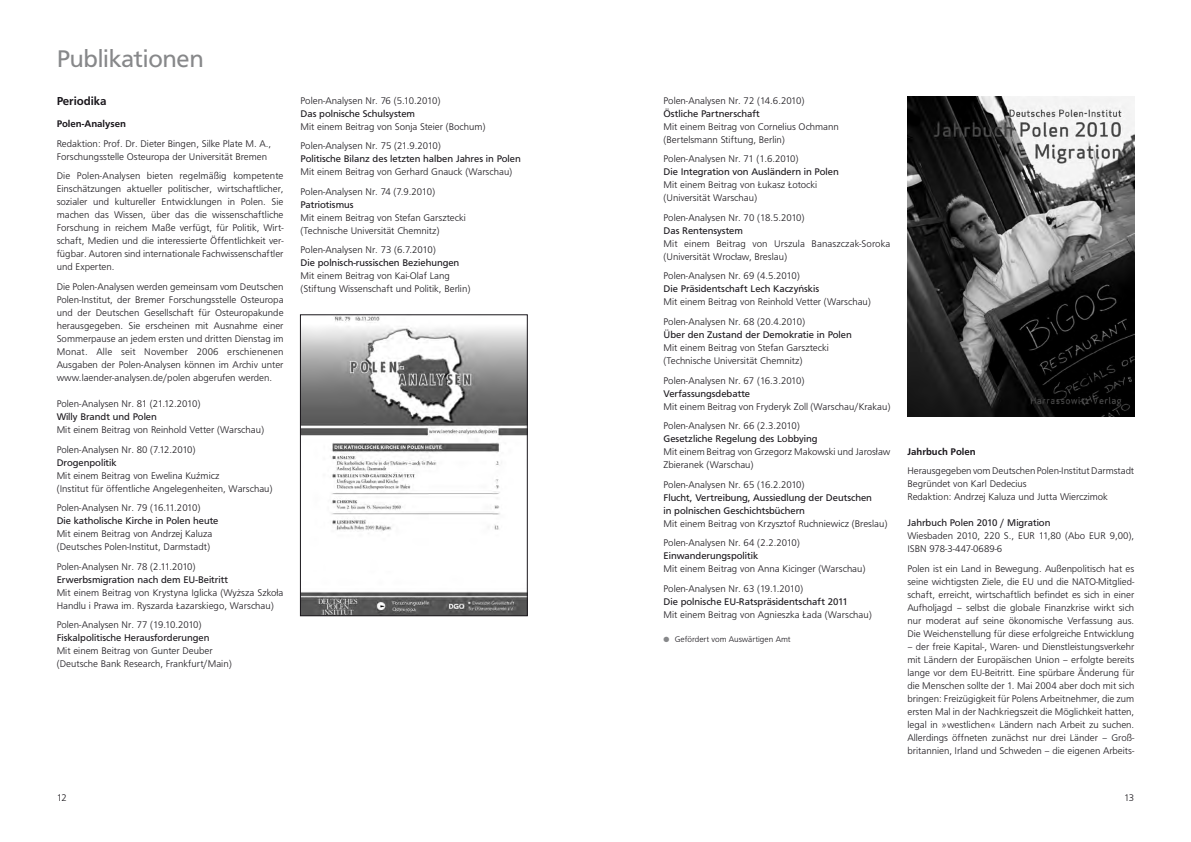
<style>
.page{position:relative;width:1191px;height:842px;background:#fff}
.page>*{position:absolute;margin:0;border:0;box-sizing:border-box;transform-origin:0 0}
.t1{font:25px "F015 TCE";letter-spacing:-.01em;color:#87888a}
.t2{font:500 12px "F015 TCE";color:#1a171c}
.t3{font:300 10px/13px "F015 TCE";color:#1a171c}
.t4{font:10px/13px "F015 TCE";color:#1a171c}
.t5{font:500 10px "F015 TCE";color:#1a171c}
.t6{font:300 8.5px "F015 TCE";color:#1a171c}
.s1{color:#87888a}
</style>
<div class="page">
<img style="left:302px;top:317px;width:223px;height:297px">
<div style="left:300px;top:315px;width:227px;height:301px;border:1px solid #1a171c"></div>
<img style="left:907px;top:96px;width:227px;height:320px">
<h1 class="t1" style="left:57px;top:44px;width:148px">Publikationen</h1>
<p class="t2" style="left:57px;top:94px;width:51px">Periodika</p>
<p class="t5" style="left:57px;top:118px;width:71px">Polen-Analysen</p>
<p class="t3" style="left:57px;top:137px;width:216px">Redaktion: Prof. Dr. Dieter Bingen, Silke Plate M. A.,<br>Forschungsstelle Osteuropa der Universität Bremen</p>
<p class="t3" style="left:57px;top:170px;width:228px;text-align:justify">Die Polen-Analysen bieten regelmäßig kompetente Einschätzungen aktueller politischer, wirtschaftlicher, sozialer und kultureller Entwicklungen in Polen. Sie machen das Wissen, über das die wissenschaftliche Forschung in reichem Maße verfügt, für Politik, Wirt&shy;schaft, Medien und die interessierte Öffentlichkeit ver&shy;fügbar. Autoren sind internationale Fachwissenschaftler und Experten.</p>
<p class="t3" style="left:57px;top:280px;width:228px;text-align:justify">Die Polen-Analysen werden gemeinsam vom Deutschen Polen-Institut, der Bremer Forschungsstelle Osteuropa und der Deutschen Gesellschaft für Osteuropakunde herausgegeben. Sie erscheinen mit Ausnahme einer Sommerpause an jedem ersten und dritten Dienstag im Monat. Alle seit November 2006 erschienenen Ausgaben der Polen-Analysen können im Archiv unter www.laender-analysen.de/polen abgerufen werden.</p>
<p class="t3" style="left:57px;top:397px;width:145px">Polen-Analysen Nr. 81 (21.12.2010)</p>
<p class="t4" style="left:57px;top:410px;width:102px">Willy Brandt und Polen</p>
<p class="t3" style="left:57px;top:420px;width:209px;line-height:19.5px">Mit einem Beitrag von Reinhold Vetter (Warschau)<br>Polen-Analysen Nr. 80 (7.12.2010)</p>
<p class="t4" style="left:57px;top:456px;width:62px">Drogenpolitik</p>
<p class="t3" style="left:57px;top:469px;width:217px">Mit einem Beitrag von Ewelina Kuźmicz<br>(Institut für öffentliche Angelegenheiten, Warschau)</p>
<p class="t3" style="left:57px;top:501px;width:145px">Polen-Analysen Nr. 79 (16.11.2010)</p>
<p class="t4" style="left:57px;top:514px;width:163px">Die katholische Kirche in Polen heute</p>
<p class="t3" style="left:57px;top:527px;width:157px">Mit einem Beitrag von Andrzej Kaluza (Deutsches Polen-Institut, Darmstadt)</p>
<p class="t3" style="left:57px;top:560px;width:140px">Polen-Analysen Nr. 78 (2.11.2010)</p>
<p class="t4" style="left:57px;top:573px;width:173px">Erwerbsmigration nach dem EU-Beitritt</p>
<p class="t3" style="left:57px;top:586px;width:228px">Mit einem Beitrag von Krystyna Iglicka (Wyższa Szkoła<br>Handlu i Prawa im. Ryszarda Łazarskiego, Warschau)</p>
<p class="t3" style="left:57px;top:618px;width:146px">Polen-Analysen Nr. 77 (19.10.2010)</p>
<p class="t4" style="left:57px;top:631px;width:154px">Fiskalpolitische Herausforderungen</p>
<p class="t3" style="left:57px;top:644px;width:176px">Mit einem Beitrag von Gunter Deuber (Deutsche Bank Research, Frankfurt/Main)</p>
<p class="t3" style="left:300px;top:94px;width:141px">Polen-Analysen Nr. 76 (5.10.2010)</p>
<p class="t4" style="left:300px;top:107px;width:116px">Das polnische Schulsystem</p>
<p class="t3" style="left:300px;top:117px;width:186px;line-height:19.5px">Mit einem Beitrag von Sonja Steier (Bochum)<br>Polen-Analysen Nr. 75 (21.9.2010)</p>
<p class="t4" style="left:300px;top:153px;width:222px">Politische Bilanz des letzten halben Jahres in Polen</p>
<p class="t3" style="left:300px;top:162px;width:213px;line-height:19.5px">Mit einem Beitrag von Gerhard Gnauck (Warschau)<br>Polen-Analysen Nr. 74 (7.9.2010)</p>
<p class="t4" style="left:300px;top:198px;width:54px">Patriotismus</p>
<p class="t3" style="left:300px;top:211px;width:167px">Mit einem Beitrag von Stefan Garsztecki (Technische Universität Chemnitz)</p>
<p class="t3" style="left:300px;top:244px;width:137px">Polen-Analysen Nr. 73 (6.7.2010)</p>
<p class="t4" style="left:300px;top:257px;width:160px">Die polnisch-russischen Beziehungen</p>
<p class="t3" style="left:300px;top:270px;width:171px">Mit einem Beitrag von Kai-Olaf Lang (Stiftung Wissenschaft und Politik, Berlin)</p>
<p class="t3" style="left:663px;top:94px;width:142px">Polen-Analysen Nr. 72 (14.6.2010)</p>
<p class="t4" style="left:663px;top:107px;width:98px">Östliche Partnerschaft</p>
<p class="t3" style="left:663px;top:120px;width:177px">Mit einem Beitrag von Cornelius Ochmann (Bertelsmann Stiftung, Berlin)</p>
<p class="t3" style="left:663px;top:153px;width:137px">Polen-Analysen Nr. 71 (1.6.2010)</p>
<p class="t4" style="left:663px;top:166px;width:177px">Die Integration von Ausländern in Polen</p>
<p class="t3" style="left:663px;top:179px;width:155px">Mit einem Beitrag von Łukasz Łotocki (Universität Warschau)</p>
<p class="t3" style="left:663px;top:211px;width:143px">Polen-Analysen Nr. 70 (18.5.2010)</p>
<p class="t4" style="left:663px;top:224px;width:81px">Das Rentensystem</p>
<p class="t3" style="left:663px;top:237px;width:228px">Mit einem Beitrag von Urszula Banaszczak-Soroka (Universität Wrocław, Breslau)</p>
<p class="t3" style="left:663px;top:270px;width:138px">Polen-Analysen Nr. 69 (4.5.2010)</p>
<p class="t4" style="left:663px;top:283px;width:157px">Die Präsidentschaft Lech Kaczyńskis</p>
<p class="t3" style="left:663px;top:292px;width:209px;line-height:19.5px">Mit einem Beitrag von Reinhold Vetter (Warschau)<br>Polen-Analysen Nr. 68 (20.4.2010)</p>
<p class="t4" style="left:663px;top:328px;width:190px">Über den Zustand der Demokratie in Polen</p>
<p class="t3" style="left:663px;top:341px;width:167px">Mit einem Beitrag von Stefan Garsztecki (Technische Universität Chemnitz)</p>
<p class="t3" style="left:663px;top:374px;width:142px">Polen-Analysen Nr. 67 (16.3.2010)</p>
<p class="t4" style="left:663px;top:387px;width:88px">Verfassungsdebatte</p>
<p class="t3" style="left:663px;top:397px;width:228px;line-height:19.5px">Mit einem Beitrag von Fryderyk Zoll (Warschau/Krakau)<br>Polen-Analysen Nr. 66 (2.3.2010)</p>
<p class="t4" style="left:663px;top:432px;width:155px">Gesetzliche Regelung des Lobbying</p>
<p class="t3" style="left:663px;top:445px;width:228px">Mit einem Beitrag von Grzegorz Makowski und Jarosław<br>Zbieranek (Warschau)</p>
<p class="t3" style="left:663px;top:478px;width:143px">Polen-Analysen Nr. 65 (16.2.2010)</p>
<p class="t4" style="left:663px;top:491px;width:210px">Flucht, Vertreibung, Aussiedlung der Deutschen in polnischen Geschichtsbüchern</p>
<p class="t3" style="left:663px;top:514px;width:225px;line-height:19.5px">Mit einem Beitrag von Krzysztof Ruchniewicz (Breslau)<br>Polen-Analysen Nr. 64 (2.2.2010)</p>
<p class="t4" style="left:663px;top:549px;width:96px">Einwanderungspolitik</p>
<p class="t3" style="left:663px;top:559px;width:203px;line-height:19.5px">Mit einem Beitrag von Anna Kicinger (Warschau)<br>Polen-Analysen Nr. 63 (19.1.2010)</p>
<p class="t4" style="left:663px;top:595px;width:186px">Die polnische EU-Ratspräsidentschaft 2011</p>
<p class="t3" style="left:663px;top:608px;width:210px">Mit einem Beitrag von Agnieszka Łada (Warschau)</p>
<p class="t6" style="left:663px;top:634px;width:129px"><span class="s1">●</span> Gefördert vom Auswärtigen Amt</p>
<p class="t5" style="left:907px;top:446px;width:70px">Jahrbuch Polen</p>
<p class="t3" style="left:907px;top:465px;width:228px">Herausgegeben vom Deutschen Polen-Institut Darmstadt<br>Begründet von Karl Dedecius<br>Redaktion: Andrzej Kaluza und Jutta Wierczimok</p>
<p class="t4" style="left:907px;top:517px;width:145px">Jahrbuch Polen 2010 / Migration</p>
<p class="t3" style="left:907px;top:530px;width:228px">Wiesbaden 2010, 220 S., EUR 11,80 (Abo EUR 9,00),<br>ISBN 978-3-447-0689-6</p>
<p class="t3" style="left:907px;top:562px;width:228px;text-align:justify">Polen ist ein Land in Bewegung. Außenpolitisch hat es seine wichtigsten Ziele, die EU und die NATO-Mitglied&shy;schaft, erreicht, wirtschaftlich befindet es sich in einer Aufholjagd – selbst die globale Finanzkrise wirkt sich nur moderat auf seine ökonomische Verfassung aus.<br>Die Weichenstellung für diese erfolgreiche Entwicklung</p>
<p class="t3" style="left:907px;top:640px;width:228px;text-align:justify">– der freie Kapital-, Waren- und Dienstleistungsverkehr mit Ländern der Europäischen Union – erfolgte bereits lange vor dem EU-Beitritt. Eine spürbare Änderung für die Menschen sollte der 1. Mai 2004 aber doch mit sich bringen: Freizügigkeit für Polens Arbeitnehmer, die zum ersten Mal in der Nachkriegszeit die Möglichkeit hatten, legal in »westlichen« Ländern nach Arbeit zu suchen.<br>Allerdings öffneten zunächst nur drei Länder – Groß&shy;britannien, Irland und Schweden – die eigenen Arbeits-</p>
<p class="t3" style="left:57px;top:791px;width:11px">12</p>
<p class="t3" style="left:1124px;top:791px;width:11px">13</p>
</div>
